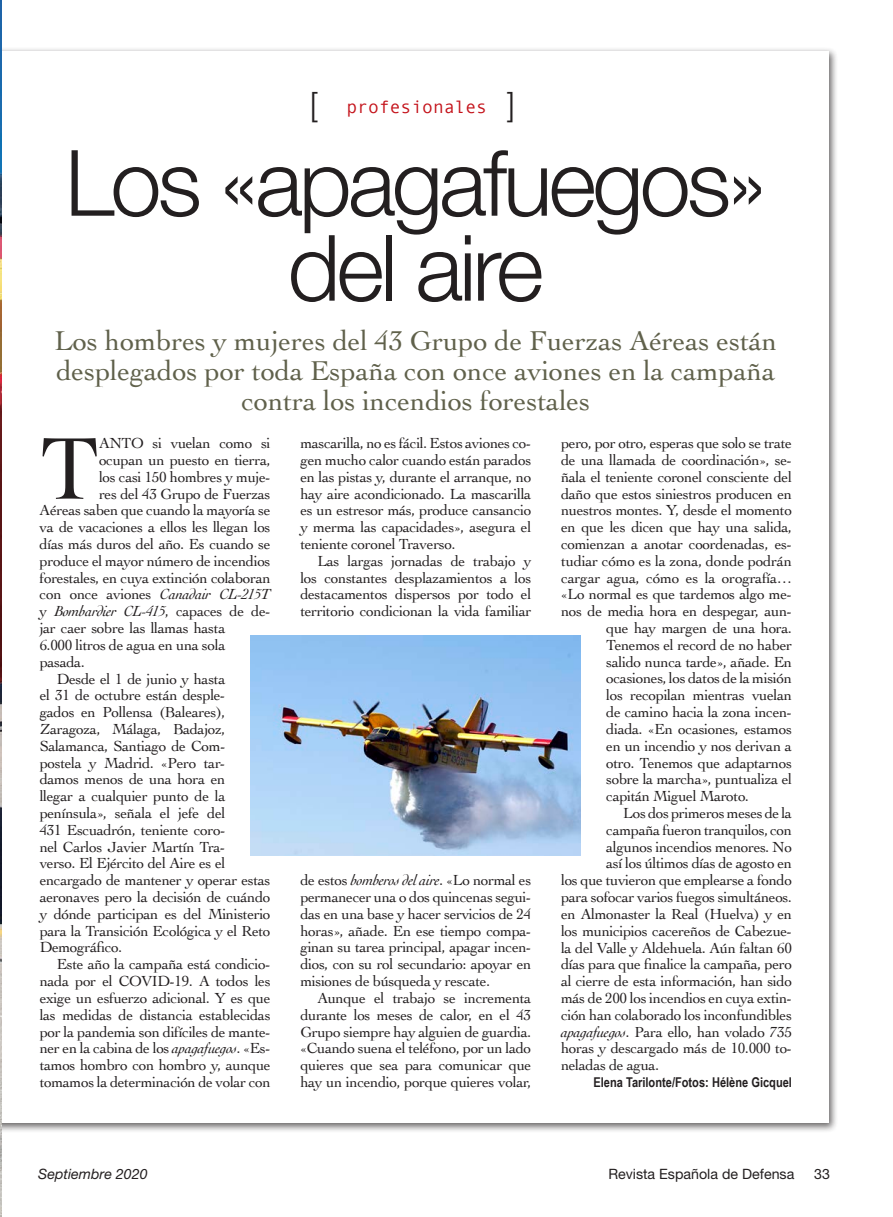
<style>
.page{position:relative;width:893px;height:1217px;background:#fff}
.page>*{position:absolute;margin:0;border:0;box-sizing:border-box;transform-origin:0 0}
.Texto_general{font:92.4px "Cochin";color:#231f20}
.Título_B{font:300 91.5px/84.9px "Helvetica Neue";letter-spacing:-.04em;color:#231f20;text-align:center}
.t1{font:300 33px "Helvetica Neue";color:#231f20}
.Entradilla{font:28.5px/30px "Cochin";letter-spacing:-.005em;color:#60614b;text-align:center}
.t2{font:18px "Monotypecom";color:#c4121a}
.Texto_general-2{font:15.3px/16.8px "Cochin";letter-spacing:-.025em;color:#231f20;text-align:justify}
.Texto_general-3{font:italic 15.3px "Cochin";letter-spacing:-.025em;color:#231f20}
.t3{font:14.25px "Helvetica Neue";color:#231f20}
.t4{font:italic 14.25px "Helvetica Neue";color:#231f20}
.Firma{font:700 13.5px "Arial Narrow";color:#231f20}
.s1{font-family:"Helvetica Neue";font-weight:300;font-size:33px;color:#231f20}
.s2{font-style:italic}
.s3{font-style:normal}
</style>
<div class="page">
<div style="left:0;top:47px;width:839px;height:1085px;background:#231f20;opacity:.72"></div>
<div style="left:0;top:51px;width:829px;height:1071px;background:#fff"></div>
<img style="left:0;top:0;width:1px;height:1216px">
<img style="left:251px;top:635px;width:330px;height:220px">
<p class="t1" style="left:310px;top:84px;width:9px">[</p>
<p class="t2" style="left:347px;top:96px;width:170px">profesionales <span class="s1">]</span></p>
<p class="Título_B" style="left:65px;top:139px;width:703px">Los «apagafuegos» del aire</p>
<p class="Entradilla" style="left:54px;top:325px;width:724px">Los hombres y mujeres del 43 Grupo de Fuerzas Aéreas están desplegados por toda España con once aviones en la campaña contra los incendios forestales</p>
<p class="Texto_general" style="left:40px;top:406px;width:61px">T</p>
<p class="Texto_general-2" style="left:99px;top:434px;width:173px">ANTO si vuelan como si</p>
<p class="Texto_general-2" style="left:561px;top:434px;width:232px">pero, por otro, esperas que solo se trate</p>
<p class="Texto_general-2" style="left:561px;top:451px;width:232px">de una llamada de coordinación», se-</p>
<p class="Texto_general-2" style="left:561px;top:467px;width:232px">ñala el teniente coronel consciente del</p>
<p class="Texto_general-2" style="left:561px;top:484px;width:232px">daño que estos siniestros producen en</p>
<p class="Texto_general-2" style="left:561px;top:501px;width:232px">nuestros montes. Y, desde el momento</p>
<p class="Texto_general-2" style="left:561px;top:518px;width:232px">en que les dicen que hay una salida,</p>
<p class="Texto_general-2" style="left:561px;top:535px;width:232px">comienzan a anotar coordenadas, es-</p>
<p class="Texto_general-2" style="left:561px;top:551px;width:232px">tudiar cómo es la zona, donde podrán</p>
<p class="Texto_general-2" style="left:561px;top:568px;width:232px">cargar agua, cómo es la orografía…</p>
<p class="Texto_general-2" style="left:561px;top:585px;width:232px">«Lo normal es que tardemos algo me-</p>
<p class="Texto_general-2" style="left:561px;top:602px;width:232px">nos de media hora en despegar, aun-</p>
<p class="Texto_general-2" style="left:606px;top:619px;width:187px">que hay margen de una hora.</p>
<p class="Texto_general-2" style="left:606px;top:635px;width:187px">Tenemos el record de no haber</p>
<p class="Texto_general-2" style="left:606px;top:652px;width:187px">salido nunca tarde», añade. En</p>
<p class="Texto_general-2" style="left:606px;top:669px;width:187px">ocasiones, los datos de la misión</p>
<p class="Texto_general-2" style="left:606px;top:686px;width:187px">los recopilan mientras vuelan</p>
<p class="Texto_general-2" style="left:606px;top:703px;width:187px">de camino hacia la zona incen-</p>
<p class="Texto_general-2" style="left:606px;top:719px;width:187px">diada. «En ocasiones, estamos</p>
<p class="Texto_general-2" style="left:606px;top:736px;width:187px">en un incendio y nos derivan a</p>
<p class="Texto_general-2" style="left:606px;top:753px;width:187px">otro. Tenemos que adaptarnos</p>
<p class="Texto_general-2" style="left:606px;top:770px;width:187px">sobre la marcha», puntualiza el</p>
<p class="Texto_general-2" style="left:606px;top:787px;width:144px">capitán Miguel Maroto.</p>
<p class="Texto_general-2" style="left:623px;top:803px;width:170px">Los dos primeros meses de la</p>
<p class="Texto_general-2" style="left:606px;top:820px;width:187px">campaña fueron tranquilos, con</p>
<p class="Texto_general-2" style="left:606px;top:837px;width:187px">algunos incendios menores. No</p>
<p class="Texto_general-2" style="left:606px;top:854px;width:187px">así los últimos días de agosto en</p>
<p class="Texto_general-2" style="left:561px;top:871px;width:232px">los que tuvieron que emplearse a fondo</p>
<p class="Texto_general-2" style="left:561px;top:887px;width:232px">para sofocar varios fuegos simultáneos.</p>
<p class="Texto_general-2" style="left:561px;top:904px;width:232px">en Almonaster la Real (Huelva) y en</p>
<p class="Texto_general-2" style="left:561px;top:921px;width:232px">los municipios cacereños de Cabezue-</p>
<p class="Texto_general-2" style="left:561px;top:938px;width:232px">la del Valle y Aldehuela. Aún faltan 60</p>
<p class="Texto_general-2" style="left:561px;top:955px;width:232px">días para que finalice la campaña, pero</p>
<p class="Texto_general-2" style="left:561px;top:971px;width:232px">al cierre de esta información, han sido</p>
<p class="Texto_general-2" style="left:561px;top:988px;width:232px">más de 200 los incendios en cuya extin-</p>
<p class="Texto_general-2" style="left:561px;top:1005px;width:232px">ción han colaborado los inconfundibles</p>
<p class="Texto_general-2" style="left:561px;top:1022px;width:232px"><span class="s2">apagafuegos</span>. Para ello, han volado 735</p>
<p class="Texto_general-2" style="left:561px;top:1039px;width:232px">horas y descargado más de 10.000 to-</p>
<p class="Texto_general-2" style="left:561px;top:1055px;width:100px">neladas de agua.</p>
<p class="Firma" style="left:593px;top:1071px;width:200px">Elena Tarilonte/Fotos: Hélène Gicquel</p>
<p class="Texto_general-2" style="left:300px;top:434px;width:232px">mascarilla, no es fácil. Estos aviones co&shy;gen mucho calor cuando están parados en las pistas y, durante el arranque, no hay aire acondicionado. La mascarilla es un estresor más, produce cansancio y merma las capacidades», asegura el teniente coronel Traverso.</p>
<p class="Texto_general-2" style="left:300px;top:551px;width:232px;text-indent:17px">Las largas jornadas de trabajo y los constantes desplazamientos a los destacamentos dispersos por todo el territorio condicionan la vida familiar</p>
<p class="Texto_general-2" style="left:99px;top:451px;width:173px">ocupan un puesto en tierra,</p>
<p class="Texto_general-2" style="left:99px;top:467px;width:173px">los casi 150 hombres y muje-</p>
<p class="Texto_general-2" style="left:99px;top:484px;width:173px">res del 43 Grupo de Fuerzas</p>
<p class="Texto_general-2" style="left:40px;top:501px;width:232px">Aéreas saben que cuando la mayoría se</p>
<p class="Texto_general-2" style="left:40px;top:518px;width:232px">va de vacaciones a ellos les llegan los</p>
<p class="Texto_general-2" style="left:40px;top:535px;width:232px">días más duros del año. Es cuando se</p>
<p class="Texto_general-2" style="left:40px;top:551px;width:232px">produce el mayor número de incendios</p>
<p class="Texto_general-2" style="left:40px;top:568px;width:232px">forestales, en cuya extinción colaboran</p>
<p class="Texto_general-3" style="left:40px;top:584px;width:232px"><span class="s3">con once aviones</span> Canadair CL-215T</p>
<p class="Texto_general-3" style="left:40px;top:600px;width:232px"><span class="s3">y</span> Bombardier CL-415<span class="s3">, capaces de de-</span></p>
<p class="Texto_general-2" style="left:40px;top:619px;width:187px">jar caer sobre las llamas hasta</p>
<p class="Texto_general-2" style="left:40px;top:635px;width:187px">6.000 litros de agua en una sola</p>
<p class="Texto_general-2" style="left:40px;top:652px;width:47px">pasada.</p>
<p class="Texto_general-2" style="left:40px;top:669px;width:232px;text-align:left;text-indent:17px">Desde el 1 de junio y hasta<br>el 31 de octubre están desple-<br>gados en Pollensa (Baleares),<br>Zaragoza, Málaga, Badajoz,<br>Salamanca, Santiago de Com&shy;postela y Madrid. «Pero tar-<br>damos menos de una hora en<br>llegar a cualquier punto de la península», señala el jefe del<br>431 Escuadrón, teniente coro-<br>nel Carlos Javier Martín Tra-<br>verso. El Ejército del Aire es el encargado de mantener y operar estas aeronaves pero la decisión de cuándo y dónde participan es del Ministerio para la Transición Ecológica y el Reto<br>Demográfico.</p>
<p class="Texto_general-2" style="left:40px;top:955px;width:232px;text-indent:17px">Este año la campaña está condicio&shy;nada por el COVID-19. A todos les exige un esfuerzo adicional. Y es que las medidas de distancia establecidas por la pandemia son difíciles de mante&shy;ner en la cabina de los <span class="s2">apagafuegos</span>. «Es&shy;tamos hombro con hombro y, aunque tomamos la determinación de volar con</p>
<p class="Texto_general-2" style="left:300px;top:871px;width:232px">de estos <span class="s2">bomberos del aire</span>. «Lo normal es permanecer una o dos quincenas segui&shy;das en una base y hacer servicios de 24 horas», añade. En ese tiempo compa&shy;ginan su tarea principal, apagar incen&shy;dios, con su rol secundario: apoyar en misiones de búsqueda y rescate.</p>
<p class="Texto_general-2" style="left:300px;top:988px;width:232px;text-indent:17px">Aunque el trabajo se incrementa durante los meses de calor, en el 43<br>Grupo siempre hay alguien de guardia. «Cuando suena el teléfono, por un lado quieres que sea para comunicar que hay un incendio, porque quieres volar,</p>
<p class="t4" style="left:38px;top:1164px;width:111px">Septiembre 2020</p>
<p class="t3" style="left:608px;top:1164px;width:188px">Revista Española de Defensa</p>
<p class="t3" style="left:814px;top:1164px;width:17px">33</p>
</div>
